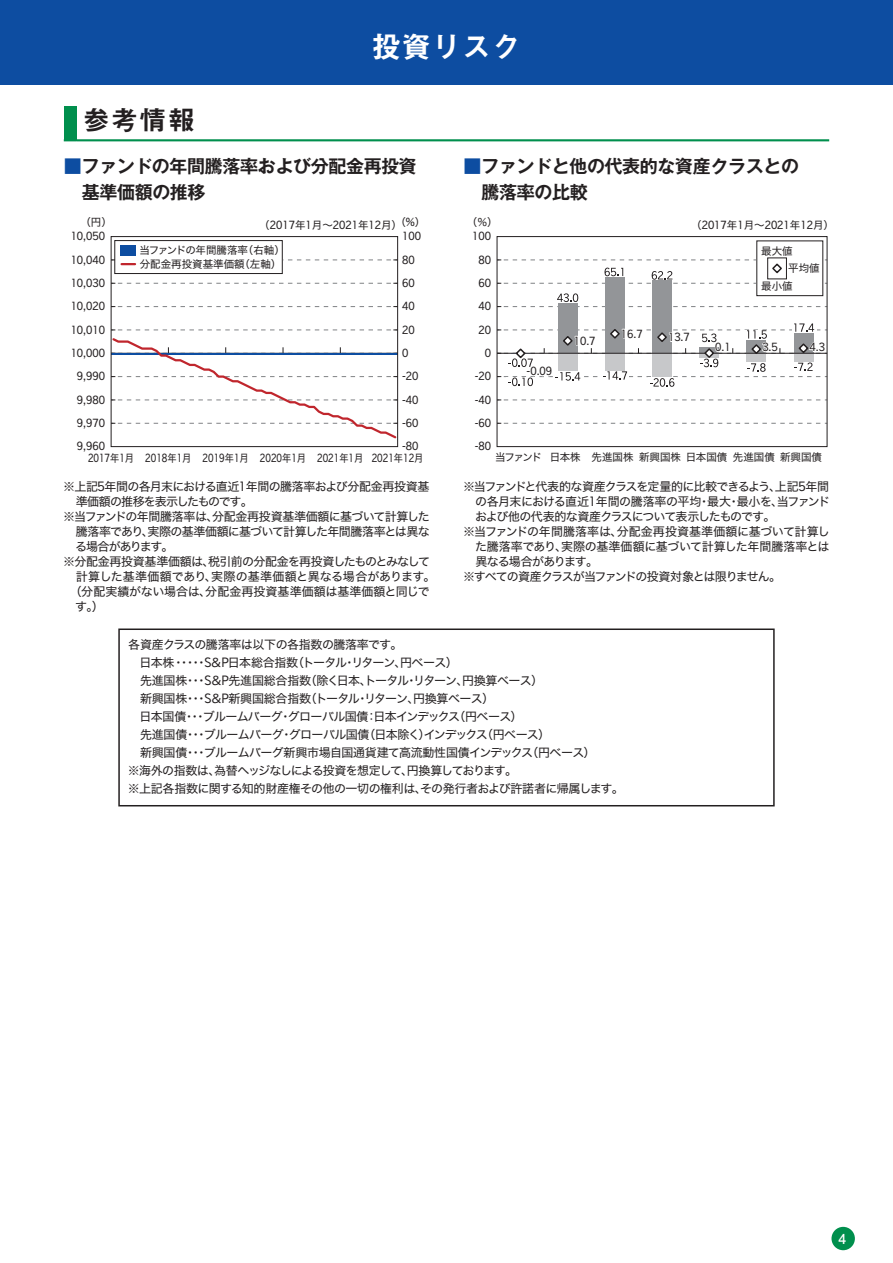
<style>
.page{position:relative;width:893px;height:1263px;background:#fff}
.page>*{position:absolute;margin:0;border:0;box-sizing:border-box;transform-origin:0 0}
.t1{font:30px "Midashi Go Pro MB31";color:#fff}
.t2{font:27px "Midashi Go Pro MB31";color:#231f20}
.t3{font:700 18px/25.5px "Gothic MB101 Pro De";letter-spacing:-.02em;color:#231f20}
.t4{font:700 13.8px "Futo Go B101 Pro";color:#fff}
.t5{font:12px/18px "Hira Kaku Std N W4";letter-spacing:-.05em;color:#231f20}
.t6{font:12px "Hira Kaku Std N W4";letter-spacing:-.005em;color:#231f20}
.t7{font:12px "Hira Kaku Std N W4";letter-spacing:-.085em;color:#231f20}
.t8{font:12px "Hira Kaku Std N W4";letter-spacing:-.08em;color:#231f20}
.t9{font:12px "Hira Kaku Std N W4";letter-spacing:.005em;color:#231f20}
.t10{font:12px "Hira Kaku Std N W4";letter-spacing:-.03em;color:#231f20}
.t11{font:12px "Hira Kaku Std N W4";letter-spacing:-.09em;color:#231f20}
.t12{font:12px "Hira Kaku Std N W4";letter-spacing:-.075em;color:#231f20}
.t13{font:12px "Hira Kaku Std N W4";letter-spacing:-.095em;color:#231f20}
.t14{font:10.5px "Rakuten Global R";color:#231f20}
.t15{font:10.5px/13.5px "Hira Kaku Std N W4";color:#231f20}
.t16{font:10.5px "Rakuten Global R";color:#231f20;scale:.88 1}
.s1{color:#0d4da1}
.s2{font-family:"Hira Kaku Std N W4"}
.s3{font-family:"Rakuten Global R"}
</style>
<div class="page">
<div style="left:831px;top:1227px;width:24px;height:23px;background:#008f4d;border-radius:50%"></div>
<div style="left:0;top:0;width:893px;height:85px;background:#0d4da1"></div>
<div style="left:64px;top:106px;width:13px;height:34px;background:#008f4d"></div>
<svg style="left:64px;top:140px;width:13px;height:1px"></svg>
<hr style="left:77px;top:139px;width:752px;height:2px;background:#008f4d">
<svg style="left:113px;top:306px;width:283px;height:1px"></svg>
<svg style="left:113px;top:283px;width:283px;height:1px"></svg>
<svg style="left:110px;top:330px;width:286px;height:110px"></svg>
<div style="left:111px;top:236px;width:287px;height:211px;border:1px solid #231f20"></div>
<div style="left:115px;top:240px;width:167px;height:34px;border:1px solid #231f20"></div>
<div style="left:120px;top:245px;width:16px;height:11px;background:#0d4da1"></div>
<svg style="left:111px;top:260px;width:287px;height:5px"></svg>
<svg style="left:499px;top:423px;width:326px;height:1px"></svg>
<svg style="left:499px;top:400px;width:322px;height:1px"></svg>
<div style="left:558px;top:303px;width:19px;height:50px;background:#939598"></div>
<div style="left:605px;top:277px;width:19px;height:76px;background:#939598"></div>
<div style="left:652px;top:281px;width:20px;height:72px;background:#939598"></div>
<div style="left:497px;top:236px;width:330px;height:211px;border:1px solid #231f20"></div>
<svg style="left:497px;top:293px;width:330px;height:14px"></svg>
<svg style="left:497px;top:323px;width:330px;height:64px"></svg>
<div style="left:757px;top:241px;width:66px;height:55px;background:#fff"></div>
<div style="left:757px;top:241px;width:66px;height:55px;border:1px solid #231f20"></div>
<svg style="left:497px;top:260px;width:330px;height:24px"></svg>
<div style="left:118px;top:628px;width:657px;height:178px;border:2px solid #231f20"></div>
<h1 class="t1" style="left:371px;top:23px;width:151px">投資リスク</h1>
<h2 class="t2" style="left:83px;top:98px;width:114px">参考情報</h2>
<h3 class="t3" style="left:82px;top:151px;width:337px;text-indent:-18px"><span class="s1">■</span>ファンドの年間騰落率および分配金再投資基準価額の推移</h3>
<h3 class="t3" style="left:481px;top:151px;width:319px;text-indent:-18px"><span class="s1">■</span>ファンドと他の代表的な資産クラスとの騰落率の比較</h3>
<p class="t14" style="left:259px;top:218px;width:144px"><span class="s2">（</span>2017<span class="s2">年</span>1<span class="s2">月～</span>2021<span class="s2">年</span>12<span class="s2">月）</span></p>
<p class="t15" style="left:467px;top:216px;width:32px">（％）</p>
<p class="t15" style="left:81px;top:216px;width:33px">（円）</p>
<p class="t15" style="left:395px;top:216px;width:31px">（<span class="s3">%</span>）</p>
<p class="t14" style="left:691px;top:218px;width:144px"><span class="s2">（</span>2017<span class="s2">年</span>1<span class="s2">月～</span>2021<span class="s2">年</span>12<span class="s2">月）</span></p>
<p class="t14" style="left:402px;top:229px;width:20px">100</p>
<p class="t14" style="left:472px;top:229px;width:20px">100</p>
<p class="t14" style="left:71px;top:229px;width:36px">10,050</p>
<p class="t14" style="left:71px;top:253px;width:36px">10,040</p>
<p class="t14" style="left:71px;top:276px;width:36px">10,030</p>
<p class="t15" style="left:139px;top:243px;width:147px">当ファンドの年間騰落率（右軸）分配金再投資基準価額（左軸）</p>
<p class="t14" style="left:402px;top:253px;width:14px">80</p>
<p class="t14" style="left:402px;top:276px;width:14px">60</p>
<p class="t14" style="left:478px;top:253px;width:14px">80</p>
<p class="t14" style="left:478px;top:276px;width:14px">60</p>
<p class="t15" style="left:761px;top:244px;width:33px">最大値</p>
<p class="t15" style="left:761px;top:280px;width:33px">最小値</p>
<p class="t15" style="left:788px;top:262px;width:33px">平均値</p>
<p class="t14" style="left:71px;top:299px;width:36px">10,020</p>
<p class="t14" style="left:402px;top:299px;width:14px">40</p>
<p class="t14" style="left:478px;top:299px;width:14px">40</p>
<p class="t14" style="left:71px;top:323px;width:36px">10,010</p>
<p class="t14" style="left:71px;top:346px;width:36px">10,000</p>
<p class="t14" style="left:402px;top:323px;width:14px">20</p>
<p class="t14" style="left:402px;top:346px;width:8px">0</p>
<p class="t14" style="left:478px;top:323px;width:14px">20</p>
<p class="t14" style="left:485px;top:346px;width:8px">0</p>
<p class="t14" style="left:574px;top:334px;width:23px">10.7</p>
<p class="t14" style="left:621px;top:327px;width:23px">16.7</p>
<p class="t14" style="left:668px;top:330px;width:23px">13.7</p>
<p class="t14" style="left:715px;top:340px;width:17px">0.1</p>
<p class="t14" style="left:762px;top:340px;width:17px">3.5</p>
<p class="t14" style="left:809px;top:340px;width:17px">4.3</p>
<p class="t14" style="left:77px;top:369px;width:30px">9,990</p>
<p class="t14" style="left:402px;top:369px;width:18px">-20</p>
<p class="t14" style="left:475px;top:369px;width:18px">-20</p>
<p class="t14" style="left:527px;top:364px;width:27px">-0.09</p>
<p class="t14" style="left:77px;top:393px;width:30px">9,980</p>
<p class="t14" style="left:402px;top:393px;width:18px">-40</p>
<p class="t14" style="left:475px;top:393px;width:18px">-40</p>
<p class="t14" style="left:77px;top:416px;width:30px">9,970</p>
<p class="t14" style="left:402px;top:416px;width:18px">-60</p>
<p class="t14" style="left:475px;top:416px;width:18px">-60</p>
<p class="t14" style="left:402px;top:439px;width:18px">-80</p>
<p class="t14" style="left:77px;top:439px;width:30px">9,960</p>
<p class="t16" style="left:88px;top:450px;width:383px">2017<span class="s2">年</span>1<span class="s2">月</span> 2018<span class="s2">年</span>1<span class="s2">月</span> 2019<span class="s2">年</span>1<span class="s2">月</span> 2020<span class="s2">年</span>1<span class="s2">月</span> 2021<span class="s2">年</span>1<span class="s2">月</span> 2021<span class="s2">年</span>12<span class="s2">月</span></p>
<p class="t14" style="left:475px;top:439px;width:18px">-80</p>
<p class="t15" style="left:495px;top:450px;width:329px">当ファンド 日本株 先進国株新興国株日本国債先進国債新興国債</p>
<p class="t5" style="left:63px;top:478px;width:368px">※上記<span class="s3">5</span>年間の各月末における直近<span class="s3">1</span>年間の騰落率および分配金再投資基</p>
<p class="t7" style="left:76px;top:493px;width:178px">準価額の推移を表示したものです。</p>
<p class="t5" style="left:63px;top:508px;width:368px">※当ファンドの年間騰落率は、分配金再投資基準価額に基づいて計算した</p>
<p class="t5" style="left:76px;top:523px;width:355px">騰落率であり、実際の基準価額に基づいて計算した年間騰落率とは異な</p>
<p class="t13" style="left:75px;top:538px;width:100px">る場合があります。</p>
<p class="t5" style="left:63px;top:553px;width:368px">※分配金再投資基準価額は、税引前の分配金を再投資したものとみなして</p>
<p class="t6" style="left:76px;top:568px;width:361px">計算した基準価額であり、実際の基準価額と異なる場合があります。</p>
<p class="t9" style="left:70px;top:583px;width:361px">（分配実績がない場合は、分配金再投資基準価額は基準価額と同じで</p>
<p class="t5" style="left:75px;top:598px;width:30px">す。）</p>
<p class="t8" style="left:463px;top:478px;width:368px">※当ファンドと代表的な資産クラスを定量的に比較できるよう、上記<span class="s3">5</span>年間</p>
<p class="t5" style="left:475px;top:493px;width:356px">の各月末における直近<span class="s3">1</span>年間の騰落率の平均・最大・最小を、当ファンド</p>
<p class="t11" style="left:475px;top:508px;width:302px">および他の代表的な資産クラスについて表示したものです。</p>
<p class="t6" style="left:463px;top:523px;width:368px">※当ファンドの年間騰落率は、分配金再投資基準価額に基づいて計算し</p>
<p class="t10" style="left:475px;top:538px;width:356px">た騰落率であり、実際の基準価額に基づいて計算した年間騰落率とは</p>
<p class="t12" style="left:475px;top:553px;width:124px">異なる場合があります。</p>
<p class="t7" style="left:463px;top:568px;width:320px">※すべての資産クラスが当ファンドの投資対象とは限りません。</p>
<p class="t5" style="left:128px;top:635px;width:497px">各資産クラスの騰落率は以下の各指数の騰落率です。<br>　日本株・・・・・<span class="s3">S</span>＆<span class="s3">P</span>日本総合指数（トータル・リターン、円ベース）<br>　先進国株・・・<span class="s3">S</span>＆<span class="s3">P</span>先進国総合指数（除く日本、トータル・リターン、円換算ベース）<br>　新興国株・・・<span class="s3">S</span>＆<span class="s3">P</span>新興国総合指数（トータル・リターン、円換算ベース）<br>　日本国債・・・ブルームバーグ・グローバル国債：日本インデックス（円ベース）<br>　先進国債・・・ブルームバーグ・グローバル国債（日本除く）インデックス（円ベース）<br>　新興国債・・・ブルームバーグ新興市場自国通貨建て高流動性国債インデックス（円ベース）<br>※海外の指数は、為替ヘッジなしによる投資を想定して、円換算しております。<br>※上記各指数に関する知的財産権その他の一切の権利は、その発行者および許諾者に帰属します。</p>
<p class="t4" style="left:839px;top:1227px;width:9px">4</p>
</div>
